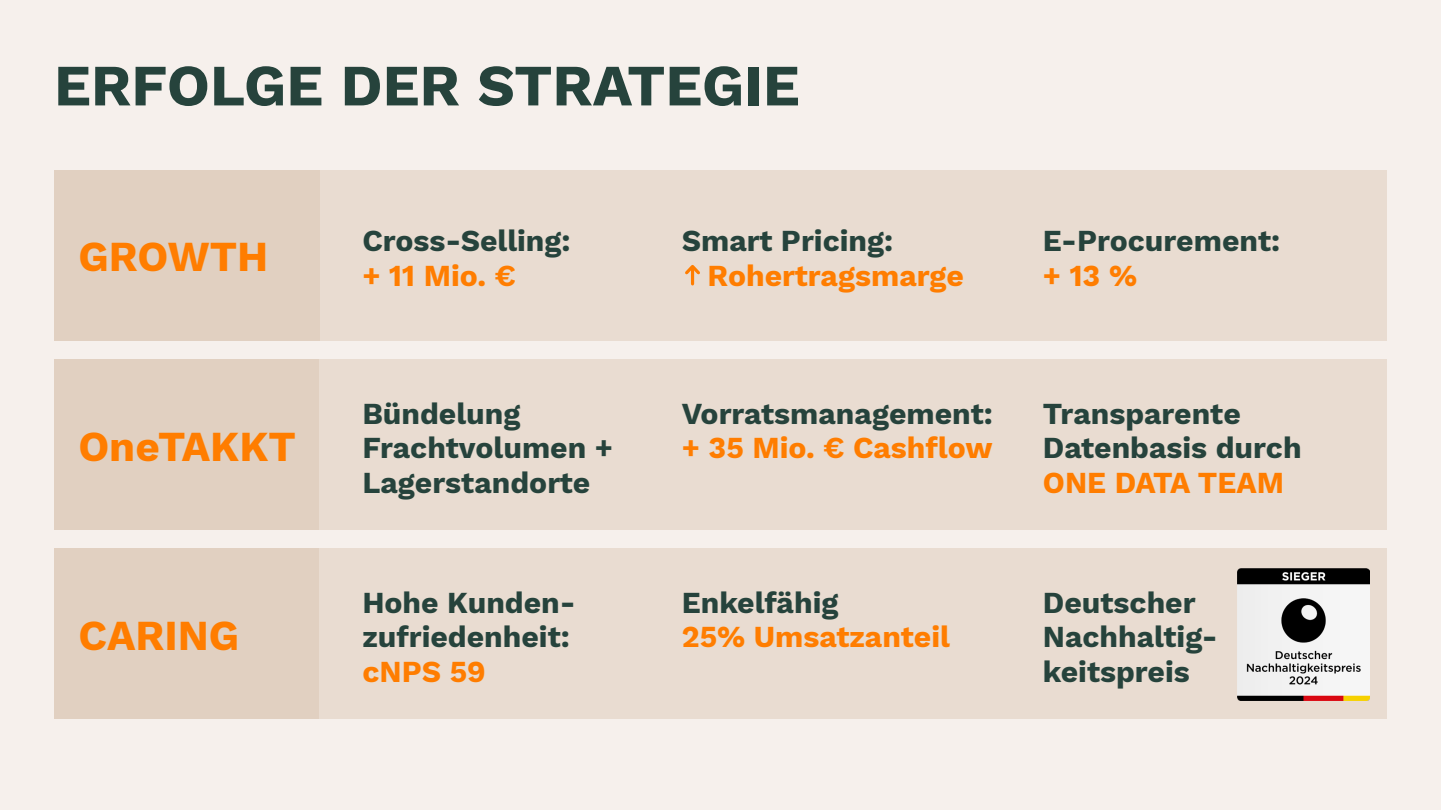
<style>
.page{position:relative;width:1441px;height:810px;background:#fff}
.page>*{position:absolute;margin:0;border:0;box-sizing:border-box;transform-origin:0 0}
.t1{font:700 58.5px "Work Sans";color:#26433c}
.t2{font:700 42px "Work Sans";color:#ff7d00}
.t3{font:700 30px/34.5px "Work Sans";color:#26433c}
.t4{font:700 30px "Work Sans";color:#ff7d00}
</style>
<div class="page">
<div style="left:0;top:0;width:1440px;height:810px;background:#f6f0ec"></div>
<div style="left:54px;top:359px;width:265px;height:170px;background:#e1d0c1"></div>
<div style="left:319px;top:359px;width:1067px;height:170px;background:#e9dcd1"></div>
<div style="left:54px;top:549px;width:265px;height:170px;background:#e1d0c1"></div>
<div style="left:319px;top:549px;width:1067px;height:170px;background:#e9dcd1"></div>
<div style="left:319px;top:170px;width:1067px;height:170px;background:#e9dcd1"></div>
<div style="left:54px;top:170px;width:265px;height:170px;background:#e1d0c1"></div>
<hr style="left:691px;top:269px;width:3px;height:15px;background:#ff7d00">
<svg style="left:685px;top:265px;width:15px;height:12px"></svg>
<img style="left:1237px;top:569px;width:132px;height:132px">
<h1 class="t1" style="left:54px;top:52px;width:747px">ERFOLGE DER STRATEGIE</h1>
<h2 class="t2" style="left:78px;top:233px;width:191px">GROWTH</h2>
<h2 class="t2" style="left:78px;top:422px;width:219px">OneTAKKT</h2>
<h2 class="t2" style="left:78px;top:611px;width:162px">CARING</h2>
<p class="t3" style="left:362px;top:225px;width:210px">Cross-Selling:</p>
<p class="t4" style="left:362px;top:258px;width:155px">+ 11 Mio. €</p>
<p class="t3" style="left:681px;top:225px;width:213px">Smart Pricing:</p>
<p class="t4" style="left:707px;top:258px;width:258px">Rohertragsmarge</p>
<p class="t3" style="left:362px;top:398px;width:252px">Bündelung<br>Frachtvolumen +<br>Lagerstandorte</p>
<p class="t3" style="left:681px;top:398px;width:312px">Vorratsmanagement:</p>
<p class="t4" style="left:681px;top:431px;width:312px">+ 35 Mio. € Cashflow</p>
<p class="t3" style="left:362px;top:587px;width:215px">Hohe Kunden&shy;zufriedenheit:</p>
<p class="t4" style="left:362px;top:654px;width:125px">cNPS 59</p>
<p class="t3" style="left:681px;top:587px;width:158px">Enkelfähig</p>
<p class="t4" style="left:681px;top:620px;width:269px">25% Umsatzanteil</p>
<p class="t3" style="left:1042px;top:225px;width:239px">E-Procurement:</p>
<p class="t4" style="left:1042px;top:258px;width:96px">+13%</p>
<p class="t3" style="left:1042px;top:398px;width:260px">Transparente<br>Datenbasis durch</p>
<p class="t4" style="left:1042px;top:465px;width:243px">ONE DATA TEAM</p>
<p class="t3" style="left:1042px;top:587px;width:171px">Deutscher<br>Nachhaltig&shy;keitspreis</p>
</div>
